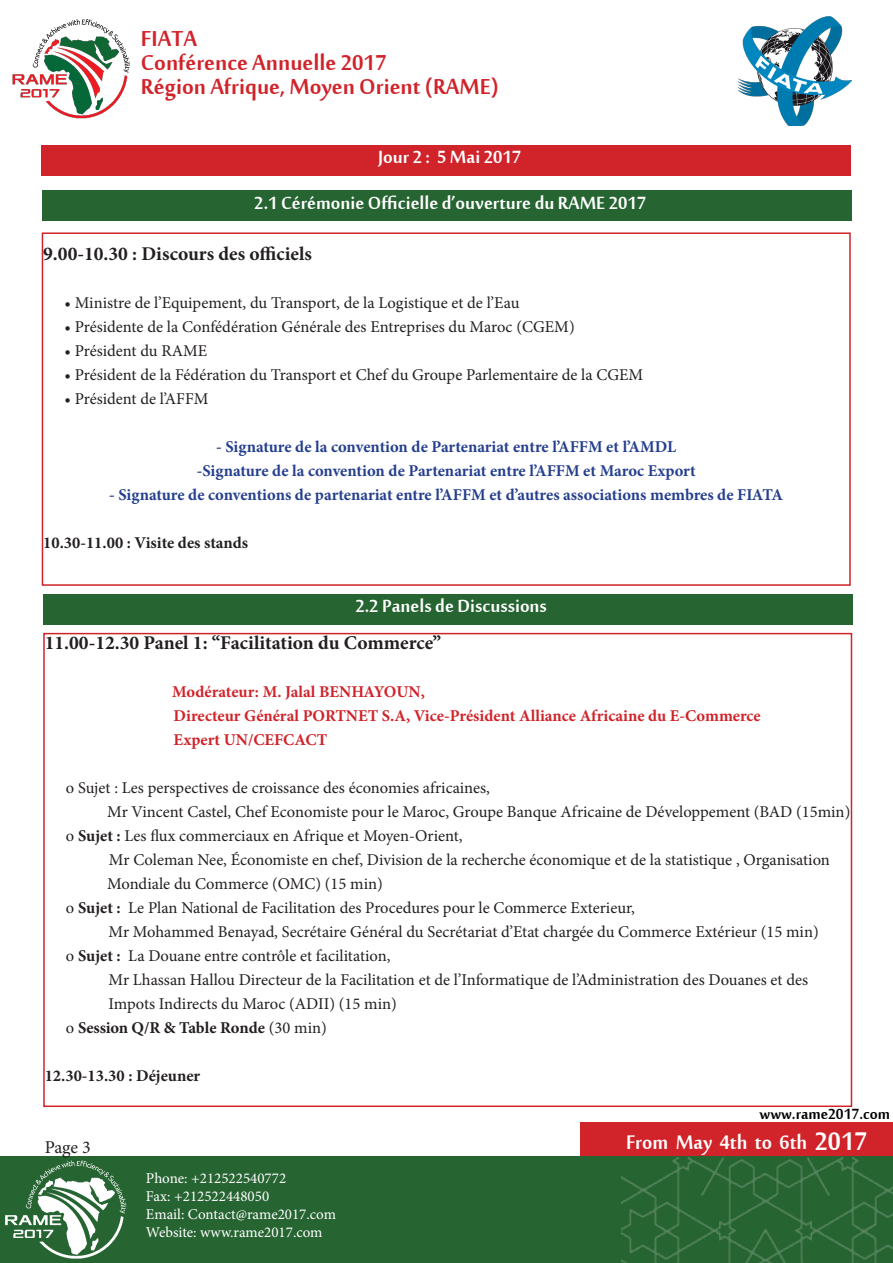
<style>
.page{position:relative;width:893px;height:1263px;background:#fff}
.page>*{position:absolute;margin:0;border:0;box-sizing:border-box;transform-origin:0 0}
.t1{font:33px "Mool Boran";color:#d1232a}
.t2{font:30px "Mool Boran";color:#fff;scale:.96 1}
.t3{font:27px "Mool Boran";color:#fff}
.t4{font:22.5px "Mool Boran";color:#000}
.t5{font:700 19.5px "Minion Pro";color:#231f20}
.t6{font:18px "Minion Pro";color:#231f20}
.t7{font:16.5px "Minion Pro";color:#231f20}
.t8{font:700 16.5px "Minion Pro";letter-spacing:-.005em;color:#253f8e}
.t9{font:700 16.5px "Minion Pro";color:#d1232a}
.t10{font:700 16.5px "Minion Pro";color:#231f20}
.t11{font:15px "Minion Pro";color:#fff}
.s1{font-weight:700}
.s2{font-weight:400}
.s3{font-size:39px}
</style>
<div class="page">
<div style="left:580px;top:1122px;width:313px;height:35px;background:#d1232a"></div>
<div style="left:0;top:1157px;width:893px;height:106px;background:#266431"></div>
<img style="left:622px;top:1157px;width:271px;height:106px">
<img style="left:5px;top:1160px;width:122px;height:99px">
<div style="left:42px;top:232px;width:809px;height:354px;border:2px solid #d1232a"></div>
<div style="left:42px;top:145px;width:809px;height:30px;background:#d1232a"></div>
<div style="left:42px;top:190px;width:809px;height:31px;background:#266431"></div>
<div style="left:43px;top:594px;width:809px;height:31px;background:#266431"></div>
<img style="left:12px;top:19px;width:118px;height:100px">
<img style="left:738px;top:16px;width:113px;height:110px">
<p class="t1" style="left:141px;top:16px;width:57px">FIATA</p>
<p class="t1" style="left:141px;top:40px;width:247px">Conférence Annuelle 2017</p>
<p class="t1" style="left:141px;top:64px;width:359px">Région Afrique, Moyen Orient (RAME)</p>
<p class="t3" style="left:378px;top:138px;width:145px">Jour 2 : 5 Mai 2017</p>
<p class="t3" style="left:254px;top:183px;width:393px">2.1 Cérémonie Officielle d’ouverture du RAME 2017</p>
<p class="t5" style="left:43px;top:240px;width:270px">9.00-10.30 : Discours des officiels</p>
<p class="t7" style="left:64px;top:292px;width:456px">• Ministre de l’Equipement, du Transport, de la Logistique et de l’Eau</p>
<p class="t7" style="left:64px;top:316px;width:512px">• Présidente de la Confédération Générale des Entreprises du Maroc (CGEM)</p>
<p class="t7" style="left:64px;top:340px;width:144px">• Président du RAME</p>
<p class="t7" style="left:64px;top:364px;width:580px">• Président de la Fédération du Transport et Chef du Groupe Parlementaire de la CGEM</p>
<p class="t7" style="left:64px;top:388px;width:145px">• Président de l’AFFM</p>
<p class="t8" style="left:216px;top:435px;width:462px">- Signature de la convention de Partenariat entre l’AFFM et l’AMDL</p>
<p class="t8" style="left:197px;top:459px;width:500px">-Signature de la convention de Partenariat entre l’AFFM et Maroc Export</p>
<p class="t8" style="left:109px;top:483px;width:675px">- Signature de conventions de partenariat entre l’AFFM et d’autres associations membres de FIATA</p>
<p class="t10" style="left:43px;top:531px;width:207px">10.30-11.00 : Visite des stands</p>
<p class="t3" style="left:355px;top:587px;width:193px">2.2 Panels de Discussions</p>
<p class="t5" style="left:45px;top:629px;width:398px">11.00-12.30 Panel 1: “Facilitation du Commerce”</p>
<p class="t9" style="left:172px;top:680px;width:254px">Modérateur: M. Jalal BENHAYOUN,</p>
<p class="t9" style="left:174px;top:704px;width:589px">Directeur Général PORTNET S.A, Vice-Président Alliance Africaine du E-Commerce</p>
<p class="t9" style="left:174px;top:728px;width:155px">Expert UN/CEFCACT</p>
<p class="t7" style="left:66px;top:777px;width:426px">o Sujet : Les perspectives de croissance des économies africaines,</p>
<p class="t7" style="left:107px;top:801px;width:745px">Mr Vincent Castel, Chef Economiste pour le Maroc, Groupe Banque Africaine de Développement (BAD (15min)</p>
<p class="t7" style="left:66px;top:825px;width:398px">o <span class="s1">Sujet :</span> Les flux commerciaux en Afrique et Moyen-Orient,</p>
<p class="t7" style="left:109px;top:849px;width:722px">Mr Coleman Nee, Économiste en chef, Division de la recherche économique et de la statistique , Organisation</p>
<p class="t7" style="left:107px;top:873px;width:277px">Mondiale du Commerce (OMC) (15 min)</p>
<p class="t7" style="left:66px;top:897px;width:570px">o <span class="s1">Sujet :</span> Le Plan National de Facilitation des Procedures pour le Commerce Exterieur,</p>
<p class="t7" style="left:109px;top:921px;width:712px">Mr Mohammed Benayad, Secrétaire Général du Secrétariat d’Etat chargée du Commerce Extérieur (15 min)</p>
<p class="t7" style="left:66px;top:945px;width:326px">o <span class="s1">Sujet :</span> La Douane entre contrôle et facilitation,</p>
<p class="t7" style="left:109px;top:969px;width:701px">Mr Lhassan Hallou Directeur de la Facilitation et de l’Informatique de l’Administration des Douanes et des</p>
<p class="t7" style="left:109px;top:993px;width:290px">Impots Indirects du Maroc (ADII) (15 min)</p>
<p class="t10" style="left:66px;top:1016px;width:262px"><span class="s2">o</span> Session Q/R &amp; Table Ronde <span class="s2">(30 min)</span></p>
<p class="t10" style="left:45px;top:1064px;width:157px">12.30-13.30 : Déjeuner</p>
<p class="t6" style="left:45px;top:1135px;width:48px">Page 3</p>
<p class="t11" style="left:146px;top:1168px;width:142px">Phone: +212522540772</p>
<p class="t11" style="left:146px;top:1186px;width:125px">Fax: +212522448050</p>
<p class="t11" style="left:146px;top:1204px;width:192px">Email: Contact@rame2017.com</p>
<p class="t11" style="left:146px;top:1222px;width:178px">Website: www.rame2017.com</p>
<p class="t4" style="left:760px;top:1098px;width:132px">www.rame2017.com</p>
<p class="t2" style="left:626px;top:1121px;width:253px">From May 4th to 6th <span class="s3">2017</span></p>
</div>
